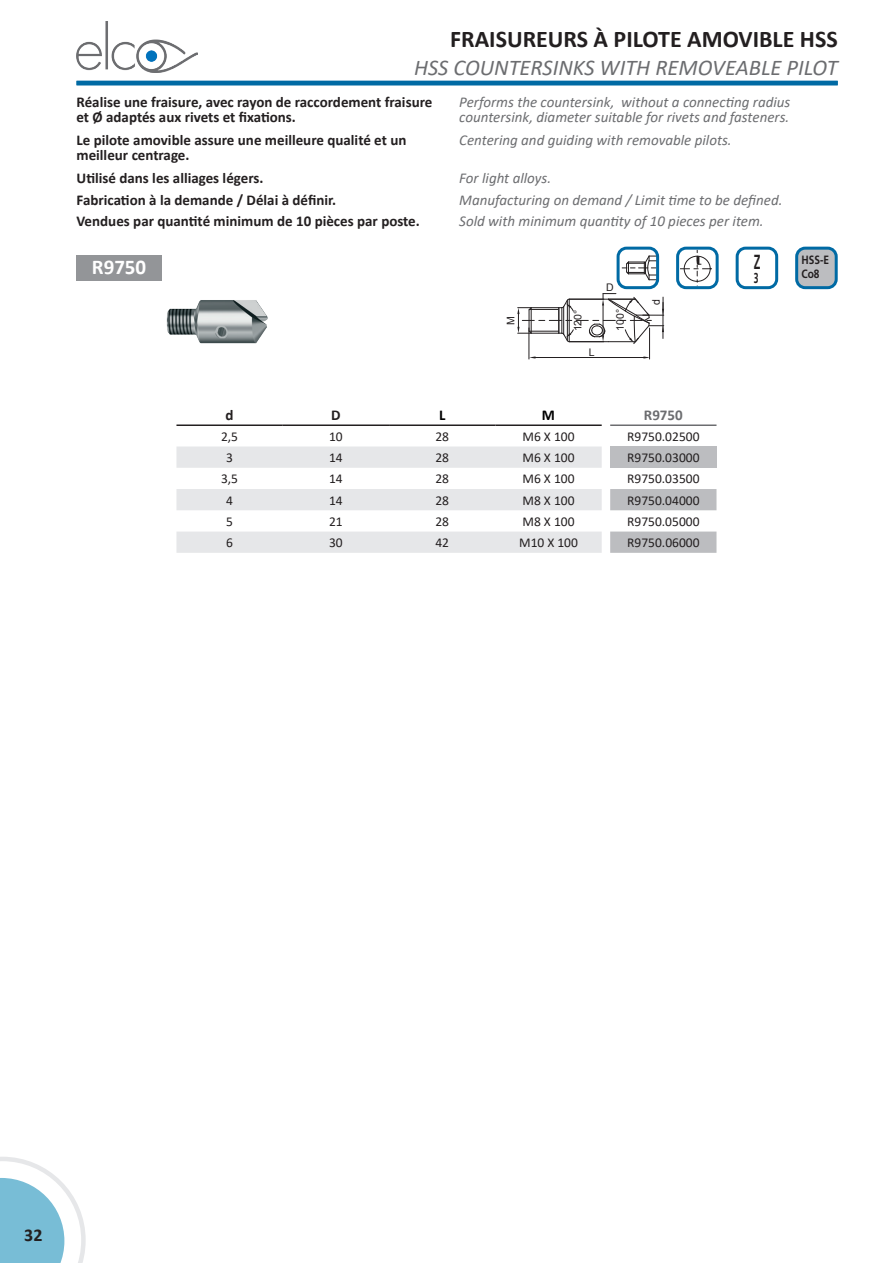
<style>
.page{position:relative;width:893px;height:1263px;background:#fff}
.page>*{position:absolute;margin:0;border:0;box-sizing:border-box;transform-origin:0 0}
.t1{font:700 24px "Calibri";color:#231f20}
.t2{font:italic 22.5px "Calibri";color:#6c6d70}
.t3{font:700 21px "Calibri";color:#fff}
.t4{font:700 20.4px "Frutiger";color:#231f20;scale:.6 1}
.t5{font:700 18px "Calibri";color:#231f20}
.t6{font:700 15px/15px "Calibri";color:#231f20}
.t7{font:italic 15px/15px "Calibri";color:#6c6d70}
.t8{font:700 15px "Calibri";color:#6c6d70}
.t9{font:700 15px "Calibri";color:#000}
.t10{font:700 14.4px "Frutiger";color:#231f20;scale:.6 1}
.t11{font:13.5px "Calibri";color:#231f20}
.t12{font:700 12px/13.2px "Frutiger";color:#231f20;scale:.85 1}
.t13{font:10.5px "Arial";color:#231f20}
</style>
<div class="page">
<svg style="left:0;top:1157px;width:86px;height:106px"></svg>
<img style="left:77px;top:21px;width:120px;height:51px">
<hr style="left:77px;top:81px;width:761px;height:4px;background:#006aa4">
<svg style="left:517px;top:293px;width:147px;height:51px"></svg>
<hr style="left:649px;top:328px;width:1px;height:31px;background:#231f20">
<hr style="left:529px;top:328px;width:1px;height:31px;background:#231f20">
<hr style="left:535px;top:357px;width:112px;height:1px;background:#231f20">
<svg style="left:529px;top:356px;width:6px;height:3px"></svg>
<svg style="left:643px;top:356px;width:7px;height:3px"></svg>
<img style="left:166px;top:300px;width:102px;height:44px">
<div style="left:77px;top:255px;width:85px;height:26px;background:#939598"></div>
<svg style="left:176px;top:446px;width:426px;height:107px;fill:#e6e7e9"></svg>
<div style="left:610px;top:446px;width:106px;height:22px;background:#bcbdc0"></div>
<svg style="left:610px;top:489px;width:106px;height:64px"></svg>
<hr style="left:176px;top:424px;width:107px;height:2px;background:#231f20">
<hr style="left:283px;top:424px;width:106px;height:2px;background:#231f20">
<hr style="left:389px;top:424px;width:106px;height:2px;background:#231f20">
<hr style="left:495px;top:424px;width:107px;height:2px;background:#231f20">
<hr style="left:610px;top:424px;width:106px;height:2px;background:#6c6d70">
<svg style="left:680px;top:251px;width:35px;height:34px"></svg>
<div style="left:676px;top:247px;width:43px;height:42px;border:3px solid #006aa4;border-radius:9px"></div>
<div style="left:797px;top:248px;width:39px;height:40px;background:#bcbdc0;border-radius:9px"></div>
<div style="left:795px;top:247px;width:43px;height:42px;border:3px solid #006aa4;border-radius:9px"></div>
<div style="left:736px;top:247px;width:42px;height:42px;border:3px solid #006aa4;border-radius:9px"></div>
<svg style="left:622px;top:255px;width:33px;height:26px"></svg>
<div style="left:617px;top:247px;width:42px;height:42px;border:3px solid #006aa4;border-radius:9px"></div>
<h1 class="t1" style="left:450px;top:22px;width:389px">FRAISUREURS À PILOTE AMOVIBLE HSS</h1>
<h2 class="t2" style="left:414px;top:52px;width:425px">HSS COUNTERSINKS WITH REMOVEABLE PILOT</h2>
<p class="t6" style="left:77px;top:94px;width:357px">Réalise une fraisure, avec rayon de raccordement fraisure et Ø adaptés aux rivets et fixations.</p>
<p class="t7" style="left:459px;top:94px;width:333px">Performs the countersink, without a connecting radius countersink, diameter suitable for rivets and fasteners.</p>
<p class="t6" style="left:77px;top:133px;width:331px">Le pilote amovible assure une meilleure qualité et un meilleur centrage.</p>
<p class="t7" style="left:459px;top:132px;width:274px">Centering and guiding with removable pilots.</p>
<p class="t6" style="left:77px;top:171px;width:188px">Utilisé dans les alliages légers.</p>
<p class="t7" style="left:459px;top:170px;width:94px">For light alloys.</p>
<p class="t6" style="left:77px;top:192px;width:261px">Fabrication à la demande / Délai à définir.</p>
<p class="t7" style="left:459px;top:192px;width:325px">Manufacturing on demand / Limit time to be defined.</p>
<p class="t6" style="left:77px;top:213px;width:345px">Vendues par quantité minimum de 10 pièces par poste.</p>
<p class="t7" style="left:459px;top:213px;width:306px">Sold with minimum quantity of 10 pieces per item.</p>
<h3 class="t3" style="left:92px;top:252px;width:56px">R9750</h3>
<p class="t13" style="left:504px;top:325px;width:10px;rotate:-90deg">M</p>
<p class="t13" style="left:606px;top:280px;width:9px">D</p>
<p class="t13" style="left:571px;top:331px;width:23px;rotate:-90deg">120°</p>
<p class="t13" style="left:613px;top:331px;width:23px;rotate:-90deg">100°</p>
<p class="t13" style="left:589px;top:345px;width:7px">L</p>
<p class="t13" style="left:649px;top:305px;width:7px;rotate:-90deg">d</p>
<h3 class="t4" style="left:754px;top:250px;width:13px">Z</h3>
<p class="t10" style="left:754px;top:270px;width:9px">3</p>
<p class="t12" style="left:801px;top:254px;width:34px">HSS-E<br>Co8</p>
<p class="t6" style="left:226px;top:407px;width:10px">d</p>
<p class="t6" style="left:331px;top:407px;width:11px">D</p>
<p class="t9" style="left:439px;top:404px;width:8px">L</p>
<p class="t9" style="left:542px;top:404px;width:15px">M</p>
<p class="t8" style="left:644px;top:404px;width:40px">R9750</p>
<p class="t11" style="left:221px;top:427px;width:19px">2,5</p>
<p class="t11" style="left:329px;top:427px;width:15px">10</p>
<p class="t11" style="left:435px;top:427px;width:15px">28</p>
<p class="t11" style="left:522px;top:427px;width:54px">M6 X 100</p>
<p class="t11" style="left:627px;top:427px;width:74px">R9750.02500</p>
<p class="t11" style="left:226px;top:448px;width:8px">3</p>
<p class="t11" style="left:329px;top:448px;width:15px">14</p>
<p class="t11" style="left:435px;top:448px;width:15px">28</p>
<p class="t11" style="left:522px;top:448px;width:54px">M6 X 100</p>
<p class="t11" style="left:627px;top:448px;width:74px">R9750.03000</p>
<p class="t11" style="left:221px;top:470px;width:19px">3,5</p>
<p class="t11" style="left:329px;top:470px;width:15px">14</p>
<p class="t11" style="left:435px;top:470px;width:15px">28</p>
<p class="t11" style="left:522px;top:470px;width:54px">M6 X 100</p>
<p class="t11" style="left:627px;top:470px;width:74px">R9750.03500</p>
<p class="t11" style="left:226px;top:491px;width:8px">4</p>
<p class="t11" style="left:329px;top:491px;width:15px">14</p>
<p class="t11" style="left:435px;top:491px;width:15px">28</p>
<p class="t11" style="left:522px;top:491px;width:54px">M8 X 100</p>
<p class="t11" style="left:627px;top:491px;width:74px">R9750.04000</p>
<p class="t11" style="left:226px;top:512px;width:8px">5</p>
<p class="t11" style="left:329px;top:512px;width:15px">21</p>
<p class="t11" style="left:435px;top:512px;width:15px">28</p>
<p class="t11" style="left:522px;top:512px;width:54px">M8 X 100</p>
<p class="t11" style="left:627px;top:512px;width:74px">R9750.05000</p>
<p class="t11" style="left:226px;top:533px;width:8px">6</p>
<p class="t11" style="left:329px;top:533px;width:15px">30</p>
<p class="t11" style="left:435px;top:533px;width:15px">42</p>
<p class="t11" style="left:519px;top:533px;width:60px">M10 X 100</p>
<p class="t11" style="left:627px;top:533px;width:74px">R9750.06000</p>
<p class="t5" style="left:24px;top:1222px;width:20px">32</p>
</div>
